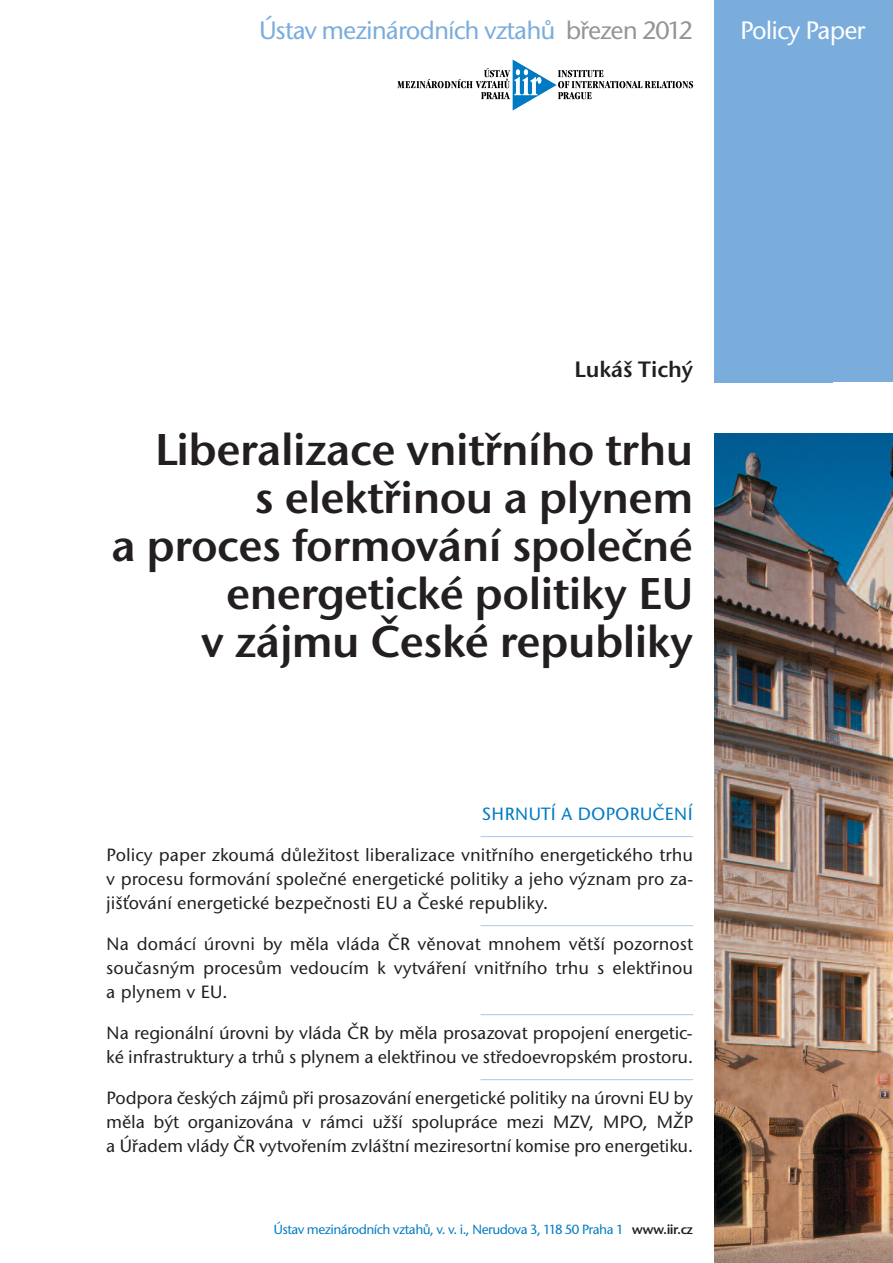
<style>
.page{position:relative;width:893px;height:1263px;background:#fff}
.page>*{position:absolute;margin:0;border:0;box-sizing:border-box;transform-origin:0 0}
.t1{font:45px/48px "Stone San Itc TCE Semi";letter-spacing:-.01em;color:#231f20;text-align:right}
.t2{font:500 25.5px "Stone San Itc TCE";letter-spacing:-.04em;color:#7aacdc}
.t3{font:500 25.5px "Stone San Itc TCE";letter-spacing:-.04em;color:#fff}
.t4{font:22.5px "Stone San Itc TCE Semi";color:#231f20}
.t5{font:500 18px/24px "Stone San Itc TCE";letter-spacing:-.01em;color:#231f20;text-align:justify}
.t6{font:500 18px "Stone San Itc TCE";color:#007bc3}
.t7{font:500 13.5px "Stone San Itc TCE";letter-spacing:-.04em;color:#007bc3}
.s1{color:#939598}
.s2{font-family:"Stone San Itc TCE Semi";font-weight:400;color:#231f20}
</style>
<div class="page">
<div style="left:714px;top:0;width:179px;height:383px;background:#7aacdc"></div>
<img style="left:714px;top:434px;width:179px;height:829px">
<hr style="left:480px;top:836px;width:213px;height:1px;background:#adc8e8">
<hr style="left:480px;top:925px;width:213px;height:1px;background:#adc8e8">
<hr style="left:480px;top:1014px;width:213px;height:1px;background:#adc8e8">
<hr style="left:480px;top:1079px;width:213px;height:1px;background:#adc8e8">
<svg style="left:397px;top:60px;width:296px;height:51px"></svg>
<h2 class="t2" style="left:259px;top:15px;width:436px">Ústav mezinárodních vztahů <span class="s1">březen 2012</span></h2>
<h2 class="t3" style="left:740px;top:15px;width:127px">Policy Paper</h2>
<p class="t4" style="left:574px;top:356px;width:120px">Lukáš Tichý</p>
<h1 class="t1" style="left:112px;top:425px;width:583px">Liberalizace vnitřního trhu<br>s elektřinou a plynem<br>a proces formování společné energetické politiky EU<br>v zájmu České republiky</h1>
<p class="t6" style="left:482px;top:803px;width:213px">SHRNUTÍ A DOPORUČENÍ</p>
<p class="t5" style="left:106px;top:843px;width:588px">Policy paper zkoumá důležitost liberalizace vnitřního energetického trhu v procesu formování společné energetické politiky a jeho význam pro za&shy;jišťování energetické bezpečnosti EU a České republiky.</p>
<p class="t5" style="left:106px;top:932px;width:588px">Na domácí úrovni by měla vláda ČR věnovat mnohem větší pozornost současným procesům vedoucím k vytváření vnitřního trhu s elektřinou a plynem v EU.</p>
<p class="t5" style="left:106px;top:1021px;width:588px">Na regionální úrovni by vláda ČR by měla prosazovat propojení energetic&shy;ké infrastruktury a trhů s plynem a elektřinou ve středoevropském prostoru.</p>
<p class="t5" style="left:106px;top:1086px;width:588px">Podpora českých zájmů při prosazování energetické politiky na úrovni EU by měla být organizována v rámci užší spolupráce mezi MZV, MPO, MŽP a Úřadem vlády ČR vytvořením zvláštní meziresortní komise pro energetiku.</p>
<p class="t7" style="left:274px;top:1221px;width:421px">Ústav mezinárodních vztahů, v. v. i., Nerudova 3, 118 50 Praha 1 <span class="s2">www.iir.cz</span></p>
</div>
